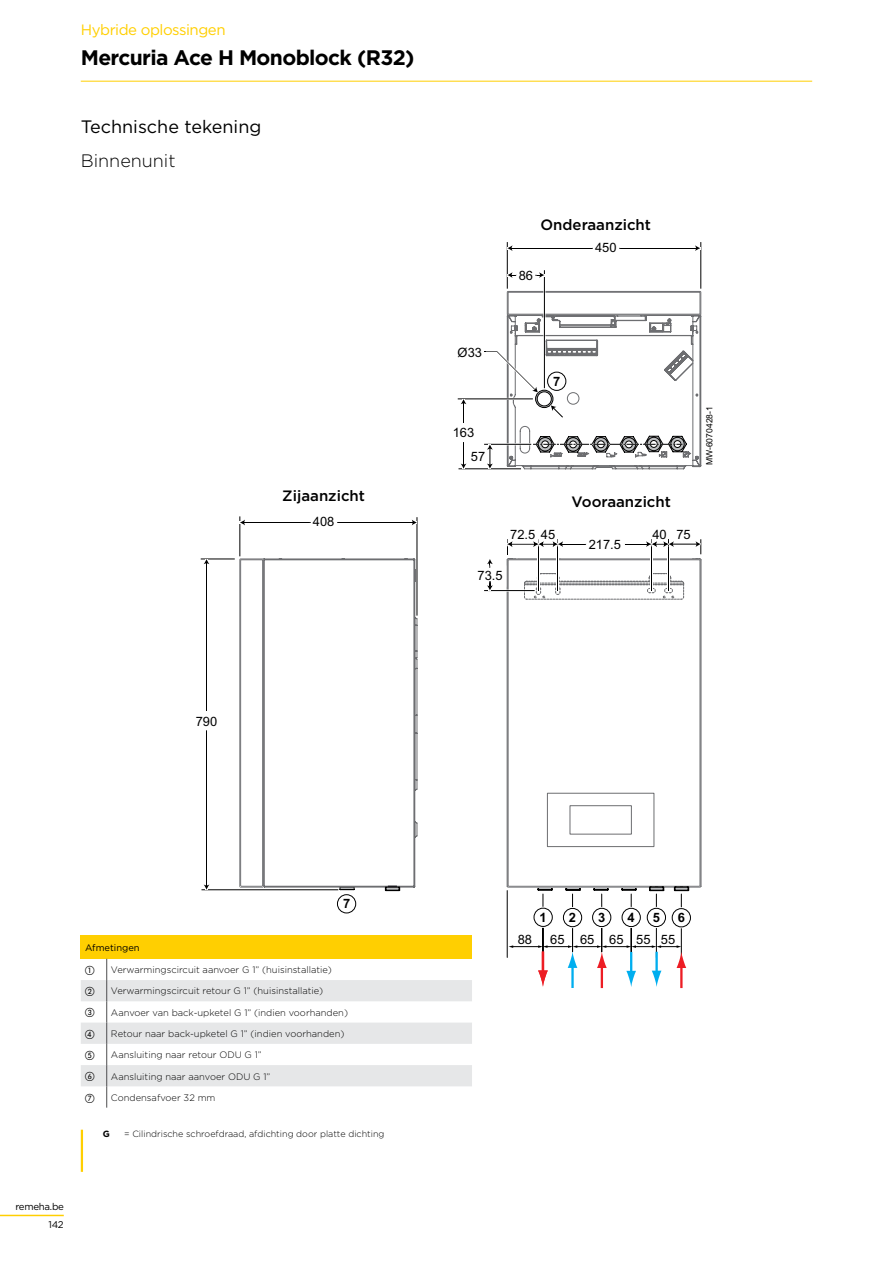
<style>
.page{position:relative;width:893px;height:1263px;background:#fff}
.page>*{position:absolute;margin:0;border:0;box-sizing:border-box;transform-origin:0 0}
.t1{font:700 21px "Gotham";letter-spacing:-.03em;color:#000}
.t2{font:18px "Gotham";color:#000}
.t3{font:300 18px "Gotham";color:#000}
.t4{font:500 15px "Gotham";color:#000}
.t5{font:15px "Gotham";letter-spacing:-.03em;color:#ffcf01}
.t6{font:12.9px "Arial";color:#000}
.t7{font:700 12.9px "Arial";color:#000}
.t8{font:9.75px "Gotham";letter-spacing:-.03em;color:#000}
.t9{font:300 9.3px "Gotham";color:#000}
.t10{font:9.3px "Gotham";color:#000}
.t11{font:9.3px "European Pi One";color:#000}
.t12{font:300 9px "Gotham";color:#000}
.t13{font:700 9px "Gotham";color:#000}
.t14{font:8.55px "Arial";color:#000}
</style>
<div class="page">
<hr style="left:0;top:1215px;width:64px;height:1px;background:#ffcf01">
<hr style="left:81px;top:81px;width:731px;height:1px;background:#ffcf01">
<svg style="left:340px;top:887px;width:15px;height:3px"></svg>
<svg style="left:242px;top:558px;width:175px;height:329px"></svg>
<svg style="left:263px;top:572px;width:1px;height:309px"></svg>
<div style="left:240px;top:559px;width:23px;height:328px;border:1px solid #6d6e71"></div>
<div style="left:241px;top:560px;width:22px;height:326px;background:#fff"></div>
<div style="left:241px;top:560px;width:22px;height:326px;border:1px solid #6d6e71"></div>
<div style="left:507px;top:291px;width:194px;height:24px;border:1px solid #6d6e71"></div>
<div style="left:508px;top:292px;width:192px;height:22px;border:1px solid #6d6e71"></div>
<svg style="left:385px;top:886px;width:15px;height:5px"></svg>
<hr style="left:240px;top:516px;width:1px;height:40px;background:#000">
<hr style="left:416px;top:517px;width:2px;height:99px;background:#fff">
<hr style="left:417px;top:517px;width:1px;height:99px;background:#000">
<hr style="left:244px;top:522px;width:169px;height:1px;background:#000">
<svg style="left:412px;top:520px;width:5px;height:5px"></svg>
<svg style="left:240px;top:520px;width:5px;height:5px"></svg>
<img style="left:313px;top:522px;width:23px;height:1px">
<hr style="left:507px;top:242px;width:1px;height:47px;background:#000">
<hr style="left:700px;top:242px;width:1px;height:47px;background:#000">
<hr style="left:511px;top:248px;width:186px;height:1px;background:#000">
<svg style="left:695px;top:245px;width:5px;height:6px"></svg>
<svg style="left:507px;top:245px;width:5px;height:6px"></svg>
<img style="left:595px;top:248px;width:23px;height:1px">
<hr style="left:458px;top:469px;width:63px;height:1px;background:#000">
<hr style="left:458px;top:399px;width:75px;height:1px;background:#000">
<hr style="left:463px;top:403px;width:1px;height:62px;background:#000">
<svg style="left:461px;top:464px;width:5px;height:5px"></svg>
<svg style="left:461px;top:399px;width:5px;height:5px"></svg>
<img style="left:463px;top:426px;width:1px;height:16px">
<hr style="left:201px;top:889px;width:137px;height:1px;background:#000">
<hr style="left:201px;top:559px;width:34px;height:1px;background:#000">
<hr style="left:206px;top:563px;width:1px;height:323px;background:#000">
<svg style="left:204px;top:884px;width:5px;height:6px"></svg>
<svg style="left:204px;top:559px;width:5px;height:5px"></svg>
<div style="left:194px;top:711px;width:25px;height:19px;background:#fff"></div>
<hr style="left:543px;top:270px;width:2px;height:118px;background:#fff">
<hr style="left:544px;top:270px;width:1px;height:118px;background:#000">
<svg style="left:507px;top:272px;width:37px;height:6px"></svg>
<img style="left:518px;top:272px;width:17px;height:6px">
<svg style="left:482px;top:294px;width:220px;height:597px"></svg>
<hr style="left:507px;top:890px;width:1px;height:67px;background:#000">
<hr style="left:543px;top:894px;width:1px;height:58px;background:#000">
<hr style="left:572px;top:894px;width:1px;height:58px;background:#000">
<hr style="left:601px;top:894px;width:1px;height:58px;background:#000">
<hr style="left:631px;top:894px;width:1px;height:58px;background:#000">
<hr style="left:656px;top:894px;width:1px;height:63px;background:#000">
<hr style="left:681px;top:894px;width:1px;height:63px;background:#000">
<div style="left:534px;top:908px;width:18px;height:18px;background:#fff;border-radius:50%"></div>
<div style="left:533px;top:907px;width:21px;height:21px;border:3px solid #fff;border-radius:50%"></div>
<div style="left:534px;top:908px;width:19px;height:19px;border:1px solid #000;border-radius:50%"></div>
<div style="left:563px;top:908px;width:19px;height:19px;background:#fff;border-radius:50%"></div>
<div style="left:562px;top:907px;width:21px;height:21px;border:3px solid #fff;border-radius:50%"></div>
<div style="left:563px;top:908px;width:19px;height:19px;border:1px solid #000;border-radius:50%"></div>
<div style="left:593px;top:908px;width:18px;height:18px;background:#fff;border-radius:50%"></div>
<div style="left:591px;top:907px;width:21px;height:21px;border:3px solid #fff;border-radius:50%"></div>
<div style="left:592px;top:908px;width:19px;height:19px;border:1px solid #000;border-radius:50%"></div>
<div style="left:622px;top:908px;width:18px;height:18px;background:#fff;border-radius:50%"></div>
<div style="left:621px;top:907px;width:21px;height:21px;border:3px solid #fff;border-radius:50%"></div>
<div style="left:622px;top:908px;width:19px;height:19px;border:1px solid #000;border-radius:50%"></div>
<div style="left:647px;top:908px;width:18px;height:18px;background:#fff;border-radius:50%"></div>
<div style="left:646px;top:907px;width:21px;height:21px;border:3px solid #fff;border-radius:50%"></div>
<div style="left:647px;top:908px;width:19px;height:19px;border:1px solid #000;border-radius:50%"></div>
<div style="left:672px;top:909px;width:18px;height:18px;background:#fff;border-radius:50%"></div>
<div style="left:671px;top:907px;width:21px;height:21px;border:3px solid #fff;border-radius:50%"></div>
<div style="left:672px;top:908px;width:19px;height:19px;border:1px solid #000;border-radius:50%"></div>
<svg style="left:509px;top:925px;width:177px;height:63px"></svg>
<div style="left:336px;top:893px;width:21px;height:21px;border:3px solid #fff;border-radius:50%"></div>
<div style="left:337px;top:894px;width:19px;height:19px;border:1px solid #000;border-radius:50%"></div>
<div style="left:548px;top:372px;width:18px;height:18px;background:#fff;border-radius:50%"></div>
<div style="left:546px;top:371px;width:21px;height:21px;border:3px solid #fff;border-radius:50%"></div>
<div style="left:547px;top:372px;width:19px;height:19px;border:1px solid #000;border-radius:50%"></div>
<div style="left:81px;top:935px;width:391px;height:24px;background:#ffcf01"></div>
<svg style="left:81px;top:959px;width:391px;height:148px"></svg>
<hr style="left:81px;top:1130px;width:2px;height:42px;background:#ffcf01">
<h3 class="t5" style="left:81px;top:20px;width:146px">Hybride oplossingen</h3>
<h1 class="t1" style="left:81px;top:44px;width:335px">Mercuria Ace H Monoblock (R32)</h1>
<h2 class="t2" style="left:81px;top:116px;width:182px">Technische tekening</h2>
<h2 class="t3" style="left:81px;top:149px;width:96px">Binnenunit</h2>
<h3 class="t4" style="left:282px;top:486px;width:84px">Zijaanzicht</h3>
<h3 class="t6" style="left:313px;top:513px;width:23px">408</h3>
<h3 class="t6" style="left:519px;top:266px;width:16px">86</h3>
<h3 class="t4" style="left:540px;top:215px;width:112px">Onderaanzicht</h3>
<h3 class="t6" style="left:595px;top:238px;width:23px">450</h3>
<h3 class="t6" style="left:458px;top:343px;width:26px">Ø33</h3>
<h3 class="t7" style="left:553px;top:372px;width:9px">7</h3>
<h3 class="t6" style="left:453px;top:424px;width:23px">163</h3>
<h3 class="t6" style="left:471px;top:447px;width:16px">57</h3>
<h3 class="t4" style="left:572px;top:492px;width:101px">Vooraanzicht</h3>
<h3 class="t6" style="left:478px;top:566px;width:27px">73.5</h3>
<h3 class="t6" style="left:510px;top:526px;width:47px">72.5 45</h3>
<h3 class="t6" style="left:652px;top:526px;width:40px">40 75</h3>
<h3 class="t6" style="left:589px;top:535px;width:34px">217.5</h3>
<p class="t14" style="left:704px;top:465px;width:61px;rotate:-90deg">MW-6070428-1</p>
<h3 class="t6" style="left:196px;top:712px;width:23px">790</h3>
<h3 class="t7" style="left:343px;top:895px;width:9px">7</h3>
<p class="t10" style="left:85px;top:942px;width:56px">Afmetingen</p>
<p class="t11" style="left:85px;top:965px;width:11px">A</p>
<p class="t9" style="left:111px;top:964px;width:222px">Verwarmingscircuit aanvoer G 1” (huisinstallatie)</p>
<p class="t11" style="left:85px;top:987px;width:11px">B</p>
<p class="t9" style="left:111px;top:985px;width:214px">Verwarmingscircuit retour G 1” (huisinstallatie)</p>
<p class="t11" style="left:85px;top:1008px;width:11px">C</p>
<p class="t9" style="left:111px;top:1006px;width:239px">Aanvoer van back-upketel G 1” (indien voorhanden)</p>
<p class="t11" style="left:85px;top:1029px;width:11px">D</p>
<p class="t9" style="left:111px;top:1028px;width:235px">Retour naar back-upketel G 1” (indien voorhanden)</p>
<p class="t11" style="left:85px;top:1050px;width:11px">E</p>
<p class="t9" style="left:111px;top:1049px;width:152px">Aansluiting naar retour ODU G 1”</p>
<p class="t11" style="left:85px;top:1072px;width:11px">F</p>
<p class="t9" style="left:111px;top:1070px;width:161px">Aansluiting naar aanvoer ODU G 1”</p>
<p class="t11" style="left:85px;top:1093px;width:11px">G</p>
<p class="t9" style="left:111px;top:1091px;width:106px">Condensafvoer 32 mm</p>
<p class="t13" style="left:103px;top:1128px;width:9px">G</p>
<p class="t12" style="left:124px;top:1128px;width:262px">= Cilindrische schroefdraad, afdichting door platte dichting</p>
<p class="t8" style="left:16px;top:1201px;width:50px">remeha.be</p>
<p class="t8" style="left:48px;top:1218px;width:17px">142</p>
<h3 class="t7" style="left:540px;top:908px;width:9px">1</h3>
<h3 class="t7" style="left:569px;top:908px;width:9px">2</h3>
<h3 class="t7" style="left:598px;top:908px;width:9px">3</h3>
<h3 class="t7" style="left:628px;top:908px;width:9px">4</h3>
<h3 class="t7" style="left:653px;top:908px;width:9px">5</h3>
<h3 class="t7" style="left:678px;top:909px;width:9px">6</h3>
<h3 class="t6" style="left:518px;top:931px;width:16px">88</h3>
<h3 class="t6" style="left:550px;top:931px;width:127px">65 65 65 55 55</h3>
</div>
